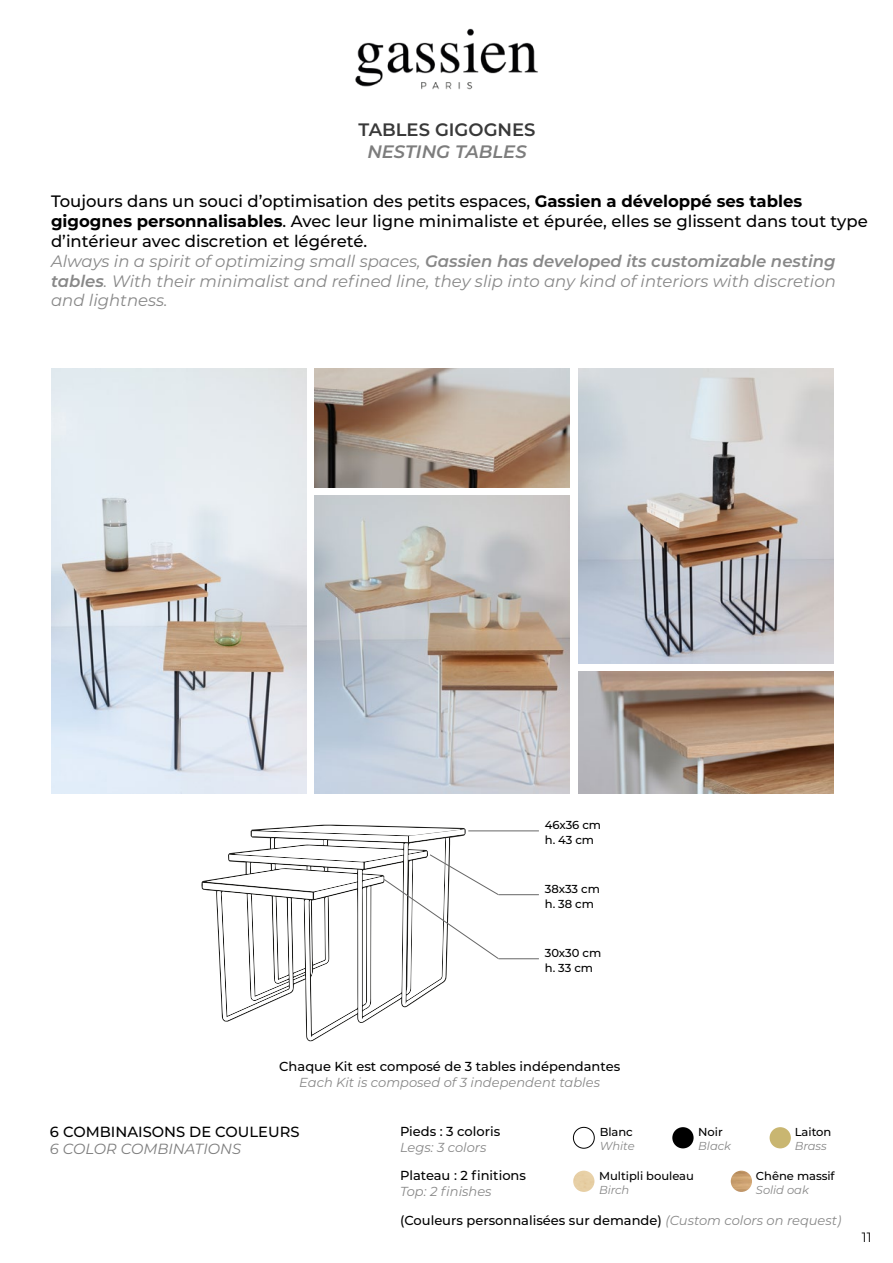
<style>
.page{position:relative;width:893px;height:1263px;background:#fff}
.page>*{position:absolute;margin:0;border:0;box-sizing:border-box;transform-origin:0 0}
.t1{font:600 18px "Montserrat";color:#393939}
.t2{font:italic 600 18px "Montserrat";color:#7d7d7d}
.t3{font:500 16.5px/19.8px "Montserrat";color:#000}
.t4{font:500 14.7px "Montserrat";color:#000}
.t5{font:italic 14.7px "Montserrat";color:#7d7d7d}
.t6{font:13.5px "Montserrat";color:#000}
.t7{font:500 13.05px "Montserrat";color:#000}
.t8{font:italic 13.05px "Montserrat";color:#888}
.t9{font:500 11.55px/15px "Montserrat";letter-spacing:-.005em;color:#000}
.t10{font:italic 11.55px "Montserrat";letter-spacing:-.005em;color:#888}
.s1{font-weight:700}
.s2{font-weight:400;font-style:italic;color:#888}
.s3{font-weight:600;font-style:italic;color:#888}
</style>
<div class="page">
<img style="left:355px;top:28px;width:183px;height:62px">
<hr style="left:468px;top:831px;width:71px;height:1px;background:#666">
<hr style="left:498px;top:894px;width:41px;height:1px;background:#666">
<svg style="left:203px;top:826px;width:296px;height:215px"></svg>
<hr style="left:498px;top:958px;width:41px;height:1px;background:#666">
<img style="left:578px;top:368px;width:255px;height:295px">
<img style="left:315px;top:368px;width:255px;height:119px">
<img style="left:51px;top:368px;width:255px;height:425px">
<img style="left:315px;top:496px;width:255px;height:297px">
<img style="left:578px;top:671px;width:255px;height:122px">
<div style="left:573px;top:1127px;width:21px;height:21px;border:1px solid #000;border-radius:50%"></div>
<div style="left:672px;top:1127px;width:22px;height:21px;background:#000;border-radius:50%"></div>
<div style="left:770px;top:1127px;width:21px;height:21px;background:#c9b671;border-radius:50%"></div>
<img style="left:573px;top:1171px;width:21px;height:21px;border-radius:11px">
<img style="left:731px;top:1171px;width:21px;height:21px;border-radius:11px">
<p class="t1" style="left:358px;top:117px;width:179px">TABLES GIGOGNES</p>
<p class="t2" style="left:367px;top:139px;width:161px">NESTING TABLES</p>
<p class="t3" style="left:51px;top:191px;width:818px">Toujours dans un souci d’optimisation des petits espaces, <span class="s1">Gassien a développé ses tables gigognes personnalisables</span>. Avec leur ligne minimaliste et épurée, elles se glissent dans tout type d’intérieur avec discretion et légéreté.<br><span class="s2">Always in a spirit of optimizing small spaces,</span> <span class="s3">Gassien has developed its customizable nesting tables</span><span class="s2">. With their minimalist and refined line, they slip into any kind of interiors with discretion and lightness.</span></p>
<p class="t9" style="left:545px;top:817px;width:58px">46x36 cm h. 43 cm</p>
<p class="t9" style="left:545px;top:881px;width:57px">38x33 cm h. 38 cm</p>
<p class="t9" style="left:545px;top:945px;width:58px">30x30 cm h. 33 cm</p>
<p class="t7" style="left:279px;top:1057px;width:342px">Chaque Kit est composé de 3 tables indépendantes</p>
<p class="t8" style="left:299px;top:1073px;width:302px">Each Kit is composed of 3 independent tables</p>
<p class="t4" style="left:50px;top:1121px;width:251px">6 COMBINAISONS DE COULEURS</p>
<p class="t5" style="left:50px;top:1139px;width:193px">6 COLOR COMBINATIONS</p>
<p class="t7" style="left:400px;top:1122px;width:102px">Pieds : 3 coloris</p>
<p class="t8" style="left:400px;top:1138px;width:88px">Legs: 3 colors</p>
<p class="t7" style="left:400px;top:1166px;width:128px">Plateau : 2 finitions</p>
<p class="t8" style="left:400px;top:1182px;width:93px">Top: 2 finishes</p>
<p class="t9" style="left:600px;top:1124px;width:35px">Blanc</p>
<p class="t10" style="left:600px;top:1138px;width:36px">White</p>
<p class="t9" style="left:698px;top:1124px;width:26px">Noir</p>
<p class="t10" style="left:698px;top:1138px;width:34px">Black</p>
<p class="t9" style="left:795px;top:1124px;width:38px">Laiton</p>
<p class="t10" style="left:795px;top:1138px;width:34px">Brass</p>
<p class="t9" style="left:599px;top:1168px;width:96px">Multipli bouleau</p>
<p class="t10" style="left:599px;top:1182px;width:32px">Birch</p>
<p class="t9" style="left:756px;top:1168px;width:80px">Chêne massif</p>
<p class="t10" style="left:756px;top:1182px;width:54px">Solid oak</p>
<p class="t7" style="left:400px;top:1211px;width:443px">(Couleurs personnalisées sur demande) <span class="s2">(Custom colors on request)</span></p>
<p class="t6" style="left:862px;top:1228px;width:11px">11</p>
</div>
